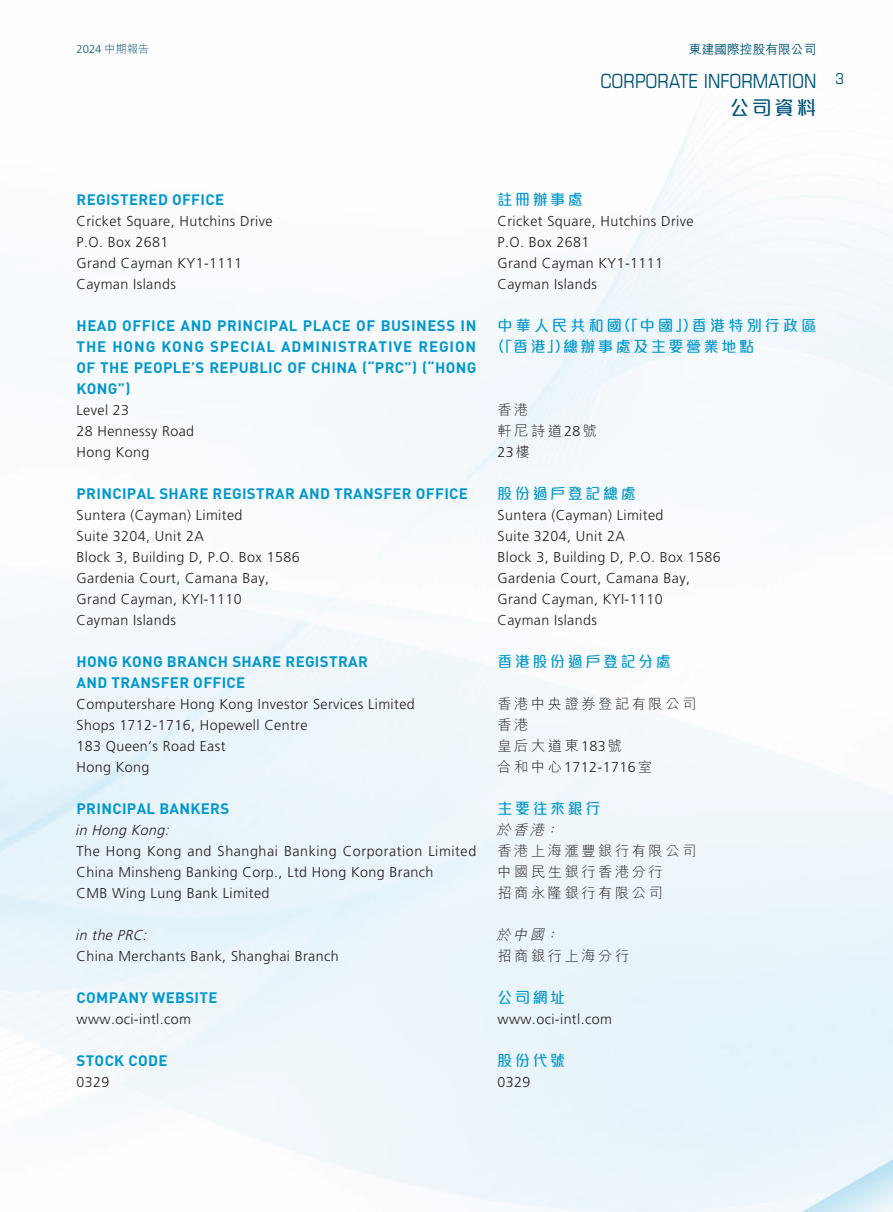
<style>
.page{position:relative;width:893px;height:1212px;background:#fff}
.page>*{position:absolute;margin:0;border:0;box-sizing:border-box;transform-origin:0 0}
.t1{font:condensed 19.5px "Eurostile LT Std";color:#00557a}
.t2{font:500 19.5px "M Elle HK";color:#00557a}
._01_Heading_1{font:700 15px/21px "DIN Pro";letter-spacing:.025em;color:#0098ce;text-align:justify}
._01_Heading_1-2{font:500 15px "M Elle HK";letter-spacing:.175em;color:#0098ce}
._01_Heading_1-3{font:500 15px/21px "M Elle HK";letter-spacing:.215em;color:#0098ce}
.t3{font:condensed 15px "Eurostile LT Std";color:#00557a}
._00_Body_text{font:300 14.25px/21px "Frutiger LT Std";letter-spacing:.03em;color:#231f20}
._00_Body_text-2{font:300 14.25px "M Hei HK";letter-spacing:.18em;color:#231f20}
._00_Body_text-3{font:italic 300 14.25px "Frutiger LT Std";color:#231f20}
._00_Body_text-4{font:italic 300 14.25px "M Hei HK";color:#231f20}
.t4{font:500 12.75px "M Hei HK";color:#00557a}
.t5{font:300 11.25px "Frutiger LT Std";color:#00557a}
.s1{font-family:"M Hei HK"}
.s2{font-family:"Frutiger LT Std"}
</style>
<div class="page">
<p class="t5" style="left:77px;top:42px;width:74px">2024 <span class="s1">中期報告</span></p>
<p class="t4" style="left:689px;top:40px;width:129px">東建國際控股有限公司</p>
<h1 class="t1" style="left:600px;top:69px;width:217px">CORPORATE INFORMATION</h1>
<h1 class="t2" style="left:730px;top:98px;width:88px">公司資料</h1>
<p class="t3" style="left:836px;top:69px;width:10px">3</p>
<p class="_01_Heading_1" style="left:77px;top:188px;width:149px">REGISTERED OFFICE</p>
<p class="_00_Body_text" style="left:77px;top:211px;width:198px">Cricket Square, Hutchins Drive</p>
<p class="_00_Body_text" style="left:77px;top:232px;width:93px">P.O. Box 2681</p>
<p class="_00_Body_text" style="left:77px;top:253px;width:167px">Grand Cayman KY1-1111</p>
<p class="_00_Body_text" style="left:77px;top:274px;width:101px">Cayman Islands</p>
<p class="_01_Heading_1" style="left:77px;top:314px;width:401px">HEAD OFFICE AND PRINCIPAL PLACE OF BUSINESS IN THE HONG KONG SPECIAL ADMINISTRATIVE REGION OF THE PEOPLE’S REPUBLIC OF CHINA (“PRC”) (“HONG KONG”)</p>
<p class="_00_Body_text" style="left:77px;top:400px;width:54px">Level 23</p>
<p class="_00_Body_text" style="left:77px;top:421px;width:119px">28 Hennessy Road</p>
<p class="_00_Body_text" style="left:77px;top:442px;width:74px">Hong Kong</p>
<p class="_01_Heading_1" style="left:77px;top:482px;width:393px">PRINCIPAL SHARE REGISTRAR AND TRANSFER OFFICE</p>
<p class="_00_Body_text" style="left:77px;top:505px;width:167px">Suntera (Cayman) Limited</p>
<p class="_00_Body_text" style="left:77px;top:526px;width:129px">Suite 3204, Unit 2A</p>
<p class="_00_Body_text" style="left:77px;top:547px;width:225px">Block 3, Building D, P.O. Box 1586</p>
<p class="_00_Body_text" style="left:77px;top:568px;width:194px">Gardenia Court, Camana Bay,</p>
<p class="_00_Body_text" style="left:77px;top:589px;width:167px">Grand Cayman, KYI-1110</p>
<p class="_00_Body_text" style="left:77px;top:610px;width:101px">Cayman Islands</p>
<p class="_01_Heading_1" style="left:77px;top:650px;width:293px">HONG KONG BRANCH SHARE REGISTRAR<br>AND TRANSFER OFFICE</p>
<p class="_00_Body_text" style="left:77px;top:694px;width:340px">Computershare Hong Kong Investor Services Limited</p>
<p class="_00_Body_text" style="left:77px;top:715px;width:232px">Shops 1712-1716, Hopewell Centre</p>
<p class="_00_Body_text" style="left:77px;top:736px;width:150px">183 Queen’s Road East</p>
<p class="_00_Body_text" style="left:77px;top:757px;width:74px">Hong Kong</p>
<p class="_01_Heading_1" style="left:77px;top:797px;width:154px">PRINCIPAL BANKERS</p>
<p class="_00_Body_text-3" style="left:75px;top:822px;width:99px">in Hong Kong:</p>
<p class="_00_Body_text" style="left:77px;top:841px;width:401px">The Hong Kong and Shanghai Banking Corporation Limited<br>China Minsheng Banking Corp., Ltd Hong Kong Branch</p>
<p class="_00_Body_text" style="left:77px;top:883px;width:194px">CMB Wing Lung Bank Limited</p>
<p class="_00_Body_text-3" style="left:75px;top:927px;width:77px">in the PRC:</p>
<p class="_00_Body_text" style="left:77px;top:946px;width:264px">China Merchants Bank, Shanghai Branch</p>
<p class="_01_Heading_1" style="left:77px;top:986px;width:142px">COMPANY WEBSITE</p>
<p class="_00_Body_text" style="left:77px;top:1009px;width:116px">www.oci-intl.com</p>
<p class="_01_Heading_1" style="left:77px;top:1049px;width:92px">STOCK CODE</p>
<p class="_00_Body_text" style="left:77px;top:1072px;width:34px">0329</p>
<p class="_01_Heading_1-2" style="left:497px;top:192px;width:87px">註冊辦事處</p>
<p class="_00_Body_text" style="left:497px;top:211px;width:198px">Cricket Square, Hutchins Drive</p>
<p class="_00_Body_text" style="left:497px;top:232px;width:93px">P.O. Box 2681</p>
<p class="_00_Body_text" style="left:497px;top:253px;width:167px">Grand Cayman KY1-1111</p>
<p class="_00_Body_text" style="left:497px;top:274px;width:101px">Cayman Islands</p>
<p class="_01_Heading_1-3" style="left:490px;top:314px;width:328px;text-indent:7px">中華人民共和國（「中國」）香港特別行政區（「香港」）總辦事處及主要營業地點</p>
<p class="_00_Body_text-2" style="left:497px;top:402px;width:33px">香港</p>
<p class="_00_Body_text-2" style="left:497px;top:423px;width:101px">軒尼詩道<span class="s2">28</span>號</p>
<p class="_00_Body_text" style="left:497px;top:442px;width:34px">23<span class="s1">樓</span></p>
<p class="_01_Heading_1-2" style="left:497px;top:486px;width:140px">股份過戶登記總處</p>
<p class="_00_Body_text" style="left:497px;top:505px;width:167px">Suntera (Cayman) Limited</p>
<p class="_00_Body_text" style="left:497px;top:526px;width:129px">Suite 3204, Unit 2A</p>
<p class="_00_Body_text" style="left:497px;top:547px;width:225px">Block 3, Building D, P.O. Box 1586</p>
<p class="_00_Body_text" style="left:497px;top:568px;width:194px">Gardenia Court, Camana Bay,</p>
<p class="_00_Body_text" style="left:497px;top:589px;width:167px">Grand Cayman, KYI-1110</p>
<p class="_00_Body_text" style="left:497px;top:610px;width:101px">Cayman Islands</p>
<p class="_01_Heading_1-2" style="left:497px;top:654px;width:175px">香港股份過戶登記分處</p>
<p class="_00_Body_text-2" style="left:497px;top:696px;width:200px">香港中央證券登記有限公司</p>
<p class="_00_Body_text-2" style="left:497px;top:717px;width:33px">香港</p>
<p class="_00_Body_text-2" style="left:497px;top:738px;width:126px">皇后大道東<span class="s2">183</span>號</p>
<p class="_00_Body_text" style="left:497px;top:757px;width:156px"><span class="s1">合和中心</span>1712-1716<span class="s1">室</span></p>
<p class="_01_Heading_1-2" style="left:497px;top:801px;width:104px">主要往來銀行</p>
<p class="_00_Body_text-4" style="left:496px;top:822px;width:67px">於香港：</p>
<p class="_00_Body_text-2" style="left:497px;top:843px;width:200px">香港上海滙豐銀行有限公司</p>
<p class="_00_Body_text-2" style="left:497px;top:864px;width:167px">中國民生銀行香港分行</p>
<p class="_00_Body_text-2" style="left:497px;top:885px;width:167px">招商永隆銀行有限公司</p>
<p class="_00_Body_text-4" style="left:496px;top:927px;width:67px">於中國：</p>
<p class="_00_Body_text-2" style="left:497px;top:948px;width:133px">招商銀行上海分行</p>
<p class="_01_Heading_1-2" style="left:497px;top:990px;width:69px">公司網址</p>
<p class="_00_Body_text" style="left:497px;top:1009px;width:116px">www.oci-intl.com</p>
<p class="_01_Heading_1-2" style="left:497px;top:1053px;width:69px">股份代號</p>
<p class="_00_Body_text" style="left:497px;top:1072px;width:34px">0329</p>
</div>
